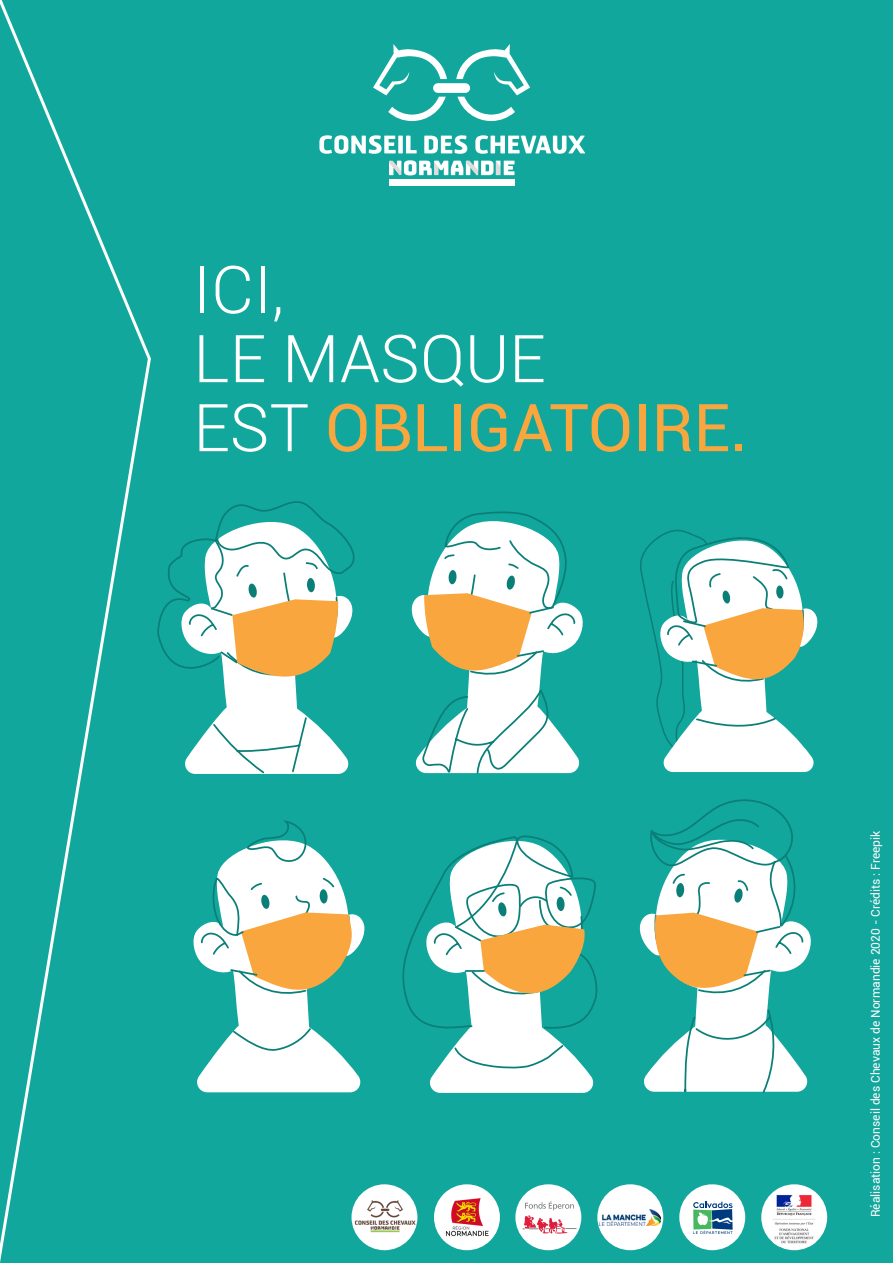
<style>
.page{position:relative;width:893px;height:1263px;background:#12a79d}
.page>*{position:absolute;margin:0;border:0;box-sizing:border-box;transform-origin:0 0}
.t1{font:66px "Roboto";color:#faa63f}
.t2{font:300 66px "Roboto";color:#fff}
.t3{font:12px "Roboto";color:#fff}
.s1{font-weight:300;color:#fff}
</style>
<div class="page">
<svg style="left:0;top:0;width:151px;height:1262px"></svg>
<div style="left:389px;top:179px;width:125px;height:6px;background:#fff"></div>
<svg style="left:319px;top:135px;width:77px;height:19px"></svg>
<div style="left:398px;top:136px;width:5px;height:17px;background:#fff"></div>
<svg style="left:406px;top:136px;width:11px;height:17px"></svg>
<svg style="left:424px;top:135px;width:43px;height:19px"></svg>
<svg style="left:475px;top:135px;width:110px;height:19px"></svg>
<div style="left:433px;top:83px;width:37px;height:10px;background:#fff;border-radius:5px"></div>
<svg style="left:456px;top:44px;width:74px;height:77px"></svg>
<svg style="left:373px;top:44px;width:74px;height:77px"></svg>
<svg style="left:389px;top:160px;width:125px;height:16px"></svg>
<div style="left:434px;top:1184px;width:66px;height:66px;background:#fff;border-radius:50%"></div>
<img style="left:445px;top:1198px;width:44px;height:39px">
<div style="left:351px;top:1184px;width:66px;height:66px;background:#fff;border-radius:50%"></div>
<img style="left:351px;top:1184px;width:66px;height:61px">
<div style="left:515px;top:1184px;width:66px;height:66px;background:#fff;border-radius:50%"></div>
<svg style="left:522px;top:1201px;width:54px;height:33px"></svg>
<div style="left:597px;top:1184px;width:66px;height:66px;background:#fff;border-radius:50%"></div>
<img style="left:599px;top:1209px;width:62px;height:16px">
<div style="left:679px;top:1184px;width:66px;height:66px;background:#fff;border-radius:50%"></div>
<svg style="left:693px;top:1201px;width:40px;height:33px"></svg>
<div style="left:761px;top:1184px;width:66px;height:66px;background:#fff;border-radius:50%"></div>
<img style="left:773px;top:1195px;width:42px;height:51px">
<svg style="left:576px;top:608px;width:7px;height:162px"></svg>
<svg style="left:411px;top:511px;width:165px;height:263px"></svg>
<svg style="left:193px;top:927px;width:168px;height:165px;fill:#fff"></svg>
<svg style="left:200px;top:820px;width:165px;height:179px"></svg>
<svg style="left:430px;top:1069px;width:164px;height:24px;background:#f5fbfa"></svg>
<svg style="left:402px;top:835px;width:196px;height:234px"></svg>
<svg style="left:644px;top:926px;width:167px;height:164px"></svg>
<svg style="left:648px;top:799px;width:156px;height:294px"></svg>
<svg style="left:639px;top:888px;width:143px;height:107px"></svg>
<svg style="left:640px;top:530px;width:178px;height:242px"></svg>
<svg style="left:231px;top:1026px;width:81px;height:28px;background:#eaf4f4"></svg>
<svg style="left:185px;top:691px;width:164px;height:83px"></svg>
<svg style="left:212px;top:716px;width:96px;height:58px;background:#eff6f6"></svg>
<svg style="left:157px;top:501px;width:198px;height:190px"></svg>
<p class="t2" style="left:193px;top:244px;width:92px">ICI,</p>
<p class="t2" style="left:193px;top:313px;width:354px">LE MASQUE</p>
<p class="t1" style="left:193px;top:381px;width:556px"><span class="s1">EST</span> OBLIGATOIRE.</p>
<p class="t3" style="left:867px;top:1217px;width:388px;rotate:-90deg">Réalisation : Conseil des Chevaux de Normandie 2020 - Crédits : Freepik</p>
</div>
